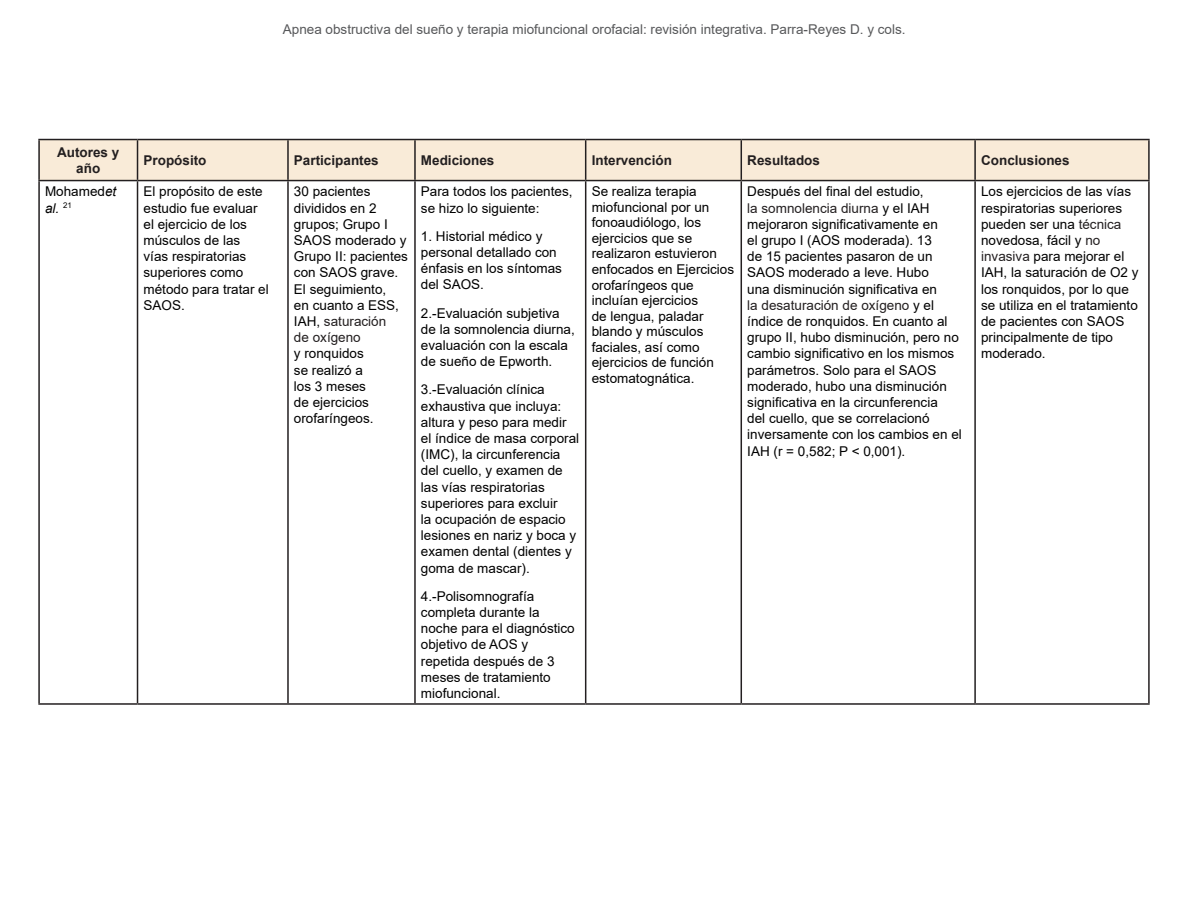
<style>
.page{position:relative;width:1188px;height:918px;background:#fff}
.page>*{position:absolute;margin:0;border:0;box-sizing:border-box;transform-origin:0 0}
.No_Spacing{font:13.5px/16.2px "Arial";color:#000}
.Título_corto{font:13.5px "Arial";color:#57585a}
.No_Spacing-2{font:700 13.5px/15.5px "Arial";color:#231f20;text-align:center}
.s1{font-style:italic}
.s2{color:#231f20}
</style>
<div class="page">
<div style="left:40px;top:140px;width:1108px;height:40px;background:#f9ebd8"></div>
<hr style="left:38px;top:139px;width:100px;height:1px;background:#231f20">
<hr style="left:38px;top:140px;width:2px;height:40px;background:#231f20">
<hr style="left:138px;top:139px;width:150px;height:1px;background:#231f20">
<hr style="left:137px;top:140px;width:1px;height:40px;background:#231f20">
<hr style="left:288px;top:139px;width:127px;height:1px;background:#231f20">
<hr style="left:287px;top:140px;width:2px;height:40px;background:#231f20">
<hr style="left:415px;top:139px;width:171px;height:1px;background:#231f20">
<hr style="left:414px;top:140px;width:2px;height:40px;background:#231f20">
<hr style="left:586px;top:139px;width:155px;height:1px;background:#231f20">
<hr style="left:585px;top:140px;width:1px;height:40px;background:#231f20">
<hr style="left:741px;top:139px;width:234px;height:1px;background:#231f20">
<hr style="left:741px;top:140px;width:1px;height:40px;background:#231f20">
<hr style="left:975px;top:139px;width:175px;height:1px;background:#231f20">
<hr style="left:974px;top:140px;width:2px;height:40px;background:#231f20">
<hr style="left:1148px;top:140px;width:2px;height:40px;background:#231f20">
<hr style="left:38px;top:180px;width:100px;height:1px;background:#231f20">
<hr style="left:38px;top:181px;width:2px;height:522px;background:#231f20">
<hr style="left:138px;top:180px;width:150px;height:1px;background:#231f20">
<hr style="left:137px;top:181px;width:1px;height:522px;background:#231f20">
<hr style="left:288px;top:180px;width:127px;height:1px;background:#231f20">
<hr style="left:287px;top:181px;width:2px;height:522px;background:#231f20">
<hr style="left:415px;top:180px;width:171px;height:1px;background:#231f20">
<hr style="left:414px;top:181px;width:2px;height:522px;background:#231f20">
<hr style="left:586px;top:180px;width:155px;height:1px;background:#231f20">
<hr style="left:585px;top:181px;width:1px;height:522px;background:#231f20">
<hr style="left:741px;top:180px;width:234px;height:1px;background:#231f20">
<hr style="left:741px;top:181px;width:1px;height:522px;background:#231f20">
<hr style="left:975px;top:180px;width:175px;height:1px;background:#231f20">
<hr style="left:974px;top:181px;width:2px;height:522px;background:#231f20">
<hr style="left:1148px;top:181px;width:2px;height:522px;background:#231f20">
<hr style="left:38px;top:703px;width:100px;height:2px;background:#231f20">
<hr style="left:138px;top:703px;width:150px;height:2px;background:#231f20">
<hr style="left:288px;top:703px;width:127px;height:2px;background:#231f20">
<hr style="left:415px;top:703px;width:171px;height:2px;background:#231f20">
<hr style="left:586px;top:703px;width:155px;height:2px;background:#231f20">
<hr style="left:741px;top:703px;width:234px;height:2px;background:#231f20">
<hr style="left:975px;top:703px;width:175px;height:2px;background:#231f20">
<p class="Título_corto" style="left:283px;top:20px;width:624px">Apnea obstructiva del sueño y terapia miofuncional orofacial: revisión integrativa. Parra-Reyes D. y cols.</p>
<p class="No_Spacing-2" style="left:57px;top:145px;width:64px">Autores y año</p>
<p class="No_Spacing-2" style="left:144px;top:153px;width:65px">Propósito</p>
<p class="No_Spacing-2" style="left:294px;top:153px;width:86px">Participantes</p>
<p class="No_Spacing-2" style="left:421px;top:153px;width:75px">Mediciones</p>
<p class="No_Spacing-2" style="left:592px;top:153px;width:82px">Intervención</p>
<p class="No_Spacing-2" style="left:747px;top:153px;width:74px">Resultados</p>
<p class="No_Spacing-2" style="left:981px;top:153px;width:90px">Conclusiones</p>
<p class="No_Spacing" style="left:45px;top:183px;width:73px">Mohamed<span class="s1">et al.</span> <sup>21</sup></p>
<p class="No_Spacing" style="left:144px;top:183px;width:127px">El propósito de este estudio fue evaluar el ejercicio de los músculos de las<br>vías respiratorias superiores como método para tratar el<br>SAOS.</p>
<p class="No_Spacing" style="left:294px;top:183px;width:116px">30 pacientes divididos en 2 grupos; Grupo I<br>SAOS moderado y<br>Grupo II: pacientes con SAOS grave.<br>El seguimiento,<br>en cuanto a ESS,<br>IAH, <span class="s2">saturación<br>de oxígeno<br></span>y ronquidos<br>se realizó a<br>los 3 meses<br>de ejercicios orofaríngeos.</p>
<p class="No_Spacing" style="left:421px;top:183px;width:153px">Para todos los pacientes, se hizo lo siguiente:</p>
<p class="No_Spacing" style="left:592px;top:184px;width:144px;line-height:15.5px">Se realiza terapia miofuncional por un fonoaudiólogo, los ejercicios que se realizaron estuvieron enfocados en Ejercicios orofaríngeos que incluían ejercicios<br>de lengua, paladar blando y músculos faciales, así como ejercicios de función estomatognática.</p>
<p class="No_Spacing" style="left:747px;top:183px;width:216px">Después del final del estudio,<br><span class="s2">la somnolencia diurna</span> y el IAH mejoraron significativamente en<br>el grupo I (AOS moderada). 13<br>de 15 pacientes pasaron de un<br>SAOS moderado a leve. Hubo<br>una disminución significativa en<br><span class="s2">la desaturación de oxígeno</span> y el índice de ronquidos. En cuanto al grupo II, hubo disminución, pero no cambio significativo en los mismos parámetros. Solo para el SAOS moderado, hubo una disminución significativa en la circunferencia<br>del cuello, que se correlacionó inversamente con los cambios en el<br>IAH (r = 0,582; P &lt; 0,001).</p>
<p class="No_Spacing" style="left:981px;top:183px;width:159px">Los ejercicios de las vías respiratorias superiores pueden ser una <span class="s2">técnica </span>novedosa, fácil y <span class="s2">no invasiva</span> para mejorar el<br>IAH, la saturación de O2 y los ronquidos, por lo que se utiliza en el tratamiento de pacientes con SAOS principalmente de tipo moderado.</p>
<p class="No_Spacing" style="left:421px;top:228px;width:143px">1. Historial médico y personal detallado con énfasis en los síntomas del SAOS.</p>
<p class="No_Spacing" style="left:421px;top:305px;width:155px">2.-Evaluación subjetiva de la somnolencia diurna, evaluación con la escala de sueño de Epworth.</p>
<p class="No_Spacing" style="left:421px;top:381px;width:160px">3.-Evaluación clínica exhaustiva que incluya: altura y peso para medir el índice de masa corporal (IMC), la circunferencia del cuello, y examen de las vías respiratorias superiores para excluir<br>la ocupación de espacio lesiones en nariz y boca y examen dental (dientes y goma de mascar).</p>
<p class="No_Spacing" style="left:421px;top:588px;width:155px">4.-Polisomnografía completa durante la noche para el diagnóstico objetivo de AOS y repetida después de 3 meses de tratamiento miofuncional.</p>
</div>
